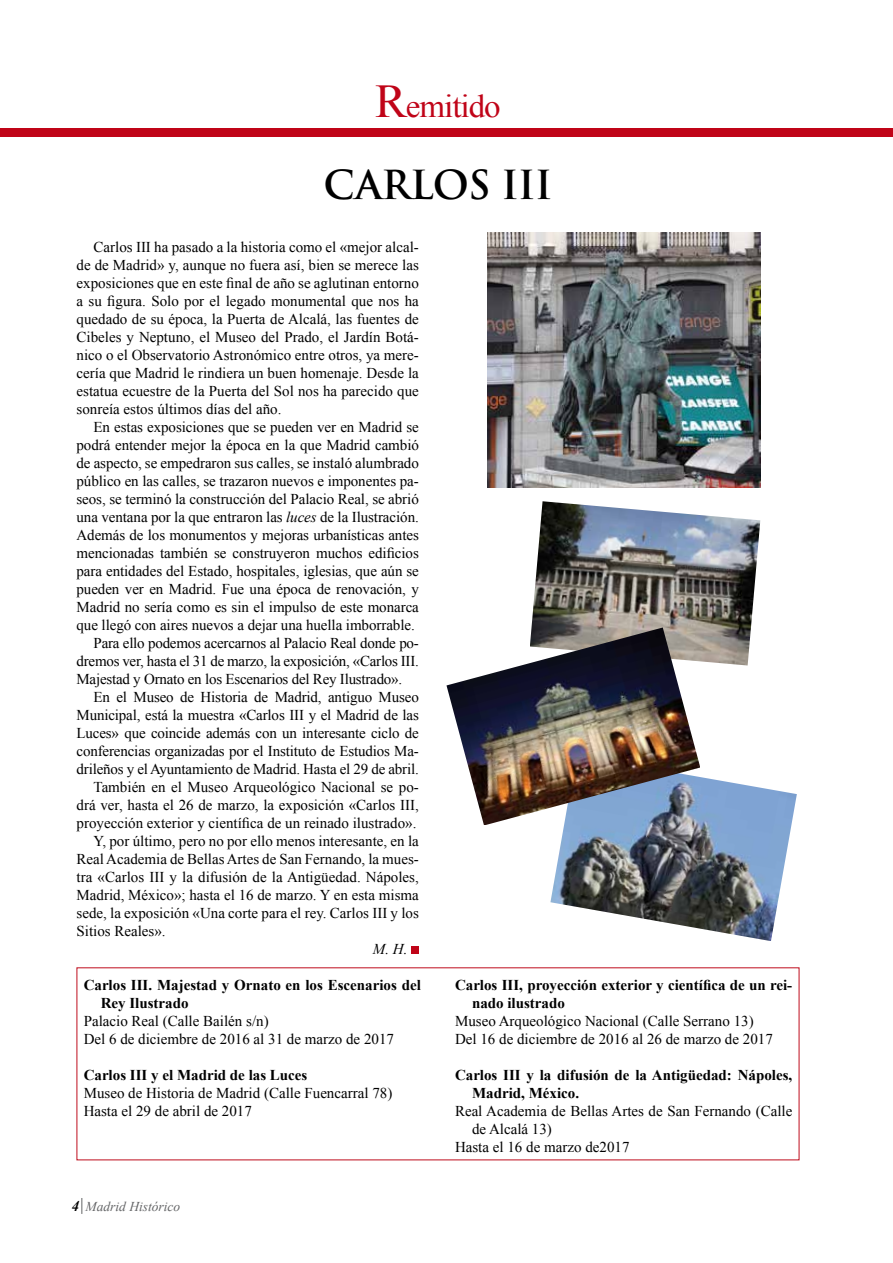
<style>
.page{position:relative;width:893px;height:1263px;background:#fff}
.page>*{position:absolute;margin:0;border:0;box-sizing:border-box;transform-origin:0 0}
.t1{font:700 39px "Trajan Pro";letter-spacing:-.02em;color:#000}
.t2{font:32.4px "Times New Roman";letter-spacing:-.03em;color:#c00418}
.t3{font:15px/18px "Times New Roman";letter-spacing:-.005em;color:#000}
.t4{font:700 15px/18px "Times New Roman";color:#000}
.t5{font:italic 15px "Times New Roman";color:#000}
.t6{font:italic 13.5px "Times New Roman";color:#646567}
.s1{font-size:47.1px}
.s2{font-style:italic}
.s3{font-weight:700;font-size:15px;color:#000}
</style>
<div class="page">
<div style="left:0;top:128px;width:893px;height:9px;background:#c00418"></div>
<svg style="left:82px;top:1198px;width:1px;height:16px"></svg>
<div style="left:411px;top:947px;width:8px;height:7px;background:#c00418"></div>
<img style="left:550px;top:777px;width:247px;height:164px">
<img style="left:487px;top:232px;width:273px;height:255px">
<img style="left:531px;top:501px;width:229px;height:164px">
<img style="left:446px;top:627px;width:254px;height:198px">
<h2 class="t2" style="left:375px;top:84px;width:127px"><span class="s1">R</span>emitido</h2>
<h1 class="t1" style="left:323px;top:161px;width:230px">CARLOS III</h1>
<p class="t3" style="left:77px;top:238px;width:344px;text-align:justify;text-indent:17px">Carlos III ha pasado a la historia como el «mejor alcal&shy;de de Madrid» y, aunque no fuera así, bien se merece las exposiciones que en este final de año se aglutinan entorno a su figura. Solo por el legado monumental que nos ha quedado de su época, la Puerta de Alcalá, las fuentes de Cibeles y Neptuno, el Museo del Prado, el Jardín Botá&shy;nico o el Observatorio Astronómico entre otros, ya mere&shy;cería que Madrid le rindiera un buen homenaje. Desde la estatua ecuestre de la Puerta del Sol nos ha parecido que sonreía estos últimos días del año.</p>
<p class="t3" style="left:94px;top:418px;width:327px">En estas exposiciones que se pueden ver en Madrid se</p>
<p class="t3" style="left:77px;top:436px;width:344px">podrá entender mejor la época en la que Madrid cambió</p>
<p class="t3" style="left:77px;top:454px;width:344px">de aspecto, se empedraron sus calles, se instaló alumbrado</p>
<p class="t3" style="left:77px;top:472px;width:344px">público en las calles, se trazaron nuevos e imponentes pa-</p>
<p class="t3" style="left:77px;top:490px;width:344px">seos, se terminó la construcción del Palacio Real, se abrió</p>
<p class="t3" style="left:77px;top:508px;width:344px">una ventana por la que entraron las <span class="s2">luces</span> de la Ilustración.</p>
<p class="t3" style="left:77px;top:526px;width:344px">Además de los monumentos y mejoras urbanísticas antes</p>
<p class="t3" style="left:77px;top:544px;width:344px">mencionadas también se construyeron muchos edificios</p>
<p class="t3" style="left:77px;top:562px;width:344px">para entidades del Estado, hospitales, iglesias, que aún se</p>
<p class="t3" style="left:77px;top:580px;width:344px">pueden ver en Madrid. Fue una época de renovación, y</p>
<p class="t3" style="left:77px;top:598px;width:344px">Madrid no sería como es sin el impulso de este monarca</p>
<p class="t3" style="left:77px;top:616px;width:340px">que llegó con aires nuevos a dejar una huella imborrable.</p>
<p class="t3" style="left:94px;top:634px;width:327px">Para ello podemos acercarnos al Palacio Real donde po-</p>
<p class="t3" style="left:77px;top:652px;width:344px">dremos ver, hasta el 31 de marzo, la exposición, «Carlos III.</p>
<p class="t3" style="left:77px;top:670px;width:327px">Majestad y Ornato en los Escenarios del Rey Ilustrado».</p>
<p class="t3" style="left:94px;top:688px;width:327px">En el Museo de Historia de Madrid, antiguo Museo</p>
<p class="t3" style="left:77px;top:706px;width:344px">Municipal, está la muestra «Carlos III y el Madrid de las</p>
<p class="t3" style="left:77px;top:724px;width:344px">Luces» que coincide además con un interesante ciclo de</p>
<p class="t3" style="left:77px;top:742px;width:344px">conferencias organizadas por el Instituto de Estudios Ma-</p>
<p class="t3" style="left:77px;top:760px;width:344px">drileños y el Ayuntamiento de Madrid. Hasta el 29 de abril.</p>
<p class="t3" style="left:94px;top:778px;width:327px">También en el Museo Arqueológico Nacional se po-</p>
<p class="t3" style="left:77px;top:796px;width:344px">drá ver, hasta el 26 de marzo, la exposición «Carlos III,</p>
<p class="t3" style="left:77px;top:814px;width:341px">proyección exterior y científica de un reinado ilustrado».</p>
<p class="t3" style="left:94px;top:832px;width:327px">Y, por último, pero no por ello menos interesante, en la</p>
<p class="t3" style="left:77px;top:850px;width:344px">Real Academia de Bellas Artes de San Fernando, la mues-</p>
<p class="t3" style="left:77px;top:868px;width:344px">tra «Carlos III y la difusión de la Antigüedad. Nápoles,</p>
<p class="t3" style="left:77px;top:886px;width:344px">Madrid, México»; hasta el 16 de marzo. Y en esta misma</p>
<p class="t3" style="left:77px;top:904px;width:344px">sede, la exposición «Una corte para el rey. Carlos III y los</p>
<p class="t3" style="left:77px;top:922px;width:91px">Sitios Reales».</p>
<p class="t5" style="left:373px;top:939px;width:36px">M. H.</p>
<p class="t4" style="left:101px;top:976px;width:322px;text-indent:-17px">Carlos III. Majestad y Ornato en los Escenarios del<br>Rey Ilustrado</p>
<p class="t3" style="left:84px;top:1012px;width:312px">Palacio Real (Calle Bailén s/n)<br>Del 6 de diciembre de 2016 al 31 de marzo de 2017</p>
<p class="t4" style="left:84px;top:1066px;width:225px">Carlos III y el Madrid de las Luces</p>
<p class="t3" style="left:84px;top:1084px;width:310px">Museo de Historia de Madrid (Calle Fuencarral 78)<br>Hasta el 29 de abril de 2017</p>
<p class="t6" style="left:72px;top:1197px;width:110px"><span class="s3">4</span> Madrid Histórico</p>
<p class="t4" style="left:472px;top:976px;width:322px;text-indent:-17px">Carlos III, proyección exterior y científica de un rei&shy;nado ilustrado</p>
<p class="t3" style="left:455px;top:1012px;width:319px">Museo Arqueológico Nacional (Calle Serrano 13)<br>Del 16 de diciembre de 2016 al 26 de marzo de 2017</p>
<p class="t4" style="left:472px;top:1066px;width:322px;text-indent:-17px">Carlos III y la difusión de la Antigüedad: Nápoles,<br>Madrid, México.</p>
<p class="t3" style="left:455px;top:1102px;width:339px">Real Academia de Bellas Artes de San Fernando (Calle</p>
<p class="t3" style="left:472px;top:1120px;width:81px">de Alcalá 13)</p>
<p class="t3" style="left:455px;top:1138px;width:176px">Hasta el 16 de marzo de2017</p>
</div>
